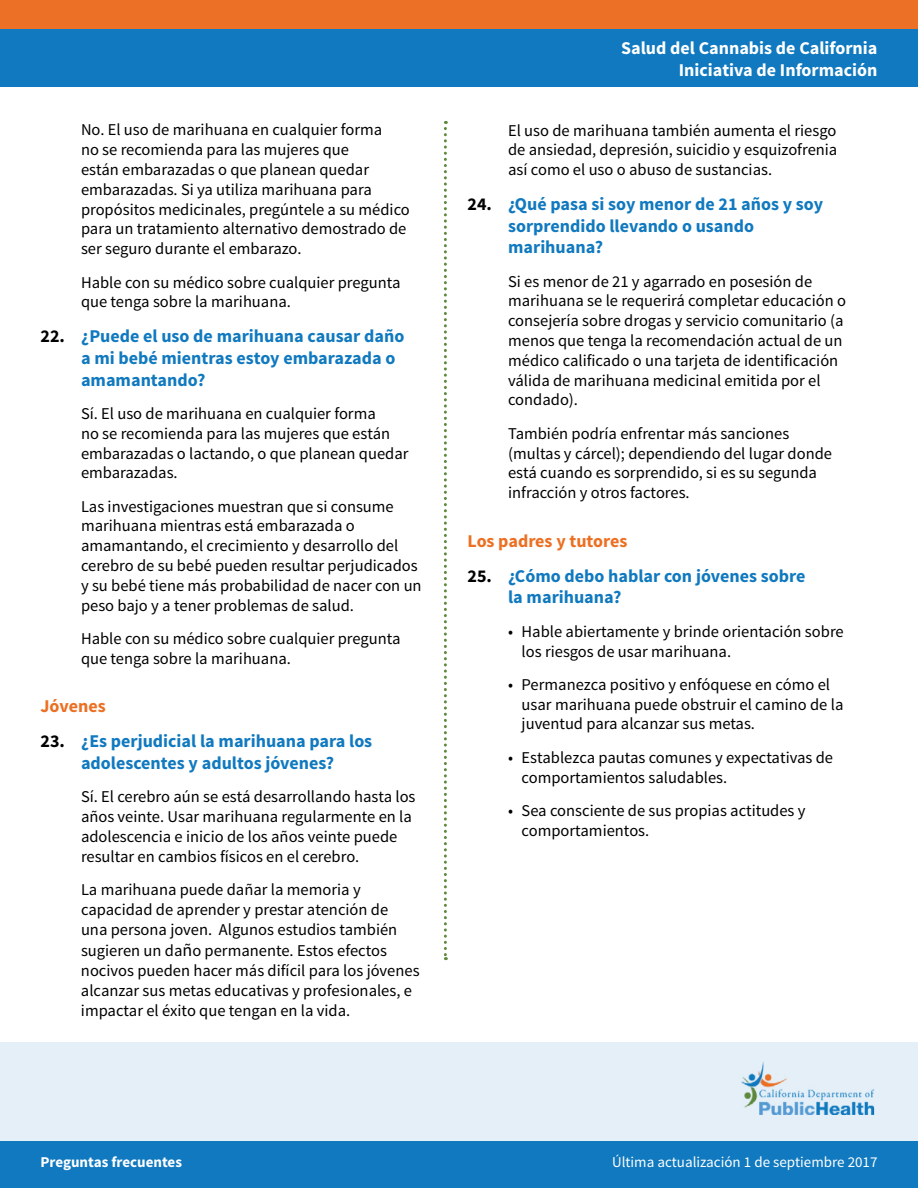
<style>
.page{position:relative;width:918px;height:1188px;background:#fff}
.page>*{position:absolute;margin:0;border:0;box-sizing:border-box;transform-origin:0 0}
.t1{font:700 18px/21.6px "Source Sans Pro";color:#1079bf}
.t2{font:700 18px/21.6px "Source Sans Pro";color:#fff;text-align:right}
.t3{font:700 18px "Source Sans Pro";color:#ec7023}
.t4{font:16.5px/19.8px "Source Sans Pro";color:#000}
.t5{font:15px "Source Sans Pro";color:#fff}
.t6{font:700 15px "Source Sans Pro";color:#fff}
.s1{color:#000}
.s2{font-size:18px}
</style>
<div class="page">
<div style="left:0;top:1042px;width:918px;height:146px;background:#e4eff8"></div>
<div style="left:0;top:1142px;width:918px;height:46px;background:#1079bf"></div>
<img style="left:741px;top:1062px;width:134px;height:52px">
<svg style="left:444px;top:121px;width:3px;height:839px"></svg>
<div style="left:0;top:0;width:918px;height:40px;background:#ec7025"></div>
<div style="left:0;top:29px;width:918px;height:58px;background:#1079bf"></div>
<p class="t4" style="left:81px;top:120px;width:330px">No. El uso de marihuana en cualquier forma<br>no se recomienda para las mujeres que<br>están embarazadas o que planean quedar embarazadas. Si ya utiliza marihuana para propósitos medicinales, pregúntele a su médico para un tratamiento alternativo demostrado de ser seguro durante el embarazo.</p>
<p class="t4" style="left:81px;top:273px;width:321px">Hable con su médico sobre cualquier pregunta que tenga sobre la marihuana.</p>
<p class="t1" style="left:81px;top:326px;width:325px;text-indent:-40px"><span class="s1">22.</span> ¿Puede el uso de marihuana causar daño a mi bebé mientras estoy embarazada o amamantando?</p>
<p class="t4" style="left:81px;top:404px;width:329px">Sí. El uso de marihuana en cualquier forma<br>no se recomienda para las mujeres que están embarazadas o lactando, o que planean quedar embarazadas.</p>
<p class="t4" style="left:81px;top:497px;width:342px">Las investigaciones muestran que si consume marihuana mientras está embarazada o amamantando, el crecimiento y desarrollo del cerebro de su bebé pueden resultar perjudicados y su bebé tiene más probabilidad de nacer con un peso bajo y a tener problemas de salud.</p>
<p class="t4" style="left:81px;top:629px;width:321px">Hable con su médico sobre cualquier pregunta que tenga sobre la marihuana.</p>
<p class="t3" style="left:40px;top:695px;width:67px">Jóvenes</p>
<p class="t1" style="left:40px;top:731px;width:333px;text-align:center"><span class="s1">23.</span> ¿Es perjudicial la marihuana para los adolescentes y adultos jóvenes?</p>
<p class="t4" style="left:81px;top:787px;width:336px">Sí. El cerebro aún se está desarrollando hasta los años veinte. Usar marihuana regularmente en la adolescencia e inicio de los años veinte puede resultar en cambios físicos en el cerebro.</p>
<p class="t4" style="left:81px;top:880px;width:318px">La marihuana puede dañar la memoria y capacidad de aprender y prestar atención de una persona joven. Algunos estudios también</p>
<p class="t4" style="left:81px;top:941px;width:340px">sugieren un da<span class="s2">ñ</span>o permanente. Estos efectos nocivos pueden hacer más difícil para los jóvenes alcanzar sus metas educativas y profesionales, e impactar el éxito que tengan en la vida.</p>
<p class="t2" style="left:621px;top:38px;width:258px">Salud del Cannabis de California<br>Iniciativa de Información</p>
<p class="t4" style="left:508px;top:120px;width:331px;text-align:justify">El uso de marihuana también aumenta el riesgo de ansiedad, depresión, suicidio y esquizofrenia así como el uso o abuso de sustancias.</p>
<p class="t1" style="left:508px;top:194px;width:316px;text-indent:-40px"><span class="s1">24.</span> ¿Qué pasa si soy menor de 21 años y soy sorprendido llevando o usando marihuana?</p>
<p class="t4" style="left:508px;top:272px;width:339px">Si es menor de 21 y agarrado en posesión de marihuana se le requerirá completar educación o consejería sobre drogas y servicio comunitario (a menos que tenga la recomendación actual de un médico calificado o una tarjeta de identificación válida de marihuana medicinal emitida por el condado).</p>
<p class="t4" style="left:508px;top:424px;width:325px">También podría enfrentar más sanciones (multas y cárcel); dependiendo del lugar donde está cuando es sorprendido, si es su segunda infracción y otros factores.</p>
<p class="t3" style="left:468px;top:529px;width:161px">Los padres y tutores</p>
<p class="t1" style="left:508px;top:566px;width:299px;text-indent:-40px"><span class="s1">25.</span> ¿Cómo debo hablar con jóvenes sobre la marihuana?</p>
<p class="t4" style="left:522px;top:622px;width:324px;text-indent:-13px">• Hable abiertamente y brinde orientación sobre los riesgos de usar marihuana.</p>
<p class="t4" style="left:522px;top:675px;width:323px;text-indent:-13px">• Permanezca positivo y enfóquese en cómo el usar marihuana puede obstruir el camino de la juventud para alcanzar sus metas.</p>
<p class="t4" style="left:522px;top:748px;width:313px;text-indent:-13px">• Establezca pautas comunes y expectativas de comportamientos saludables.</p>
<p class="t4" style="left:522px;top:801px;width:285px;text-indent:-13px">• Sea consciente de sus propias actitudes y comportamientos.</p>
<p class="t6" style="left:41px;top:1152px;width:143px">Preguntas frecuentes</p>
<p class="t5" style="left:612px;top:1153px;width:267px">Última actualización 1 de septiembre 2017</p>
</div>
